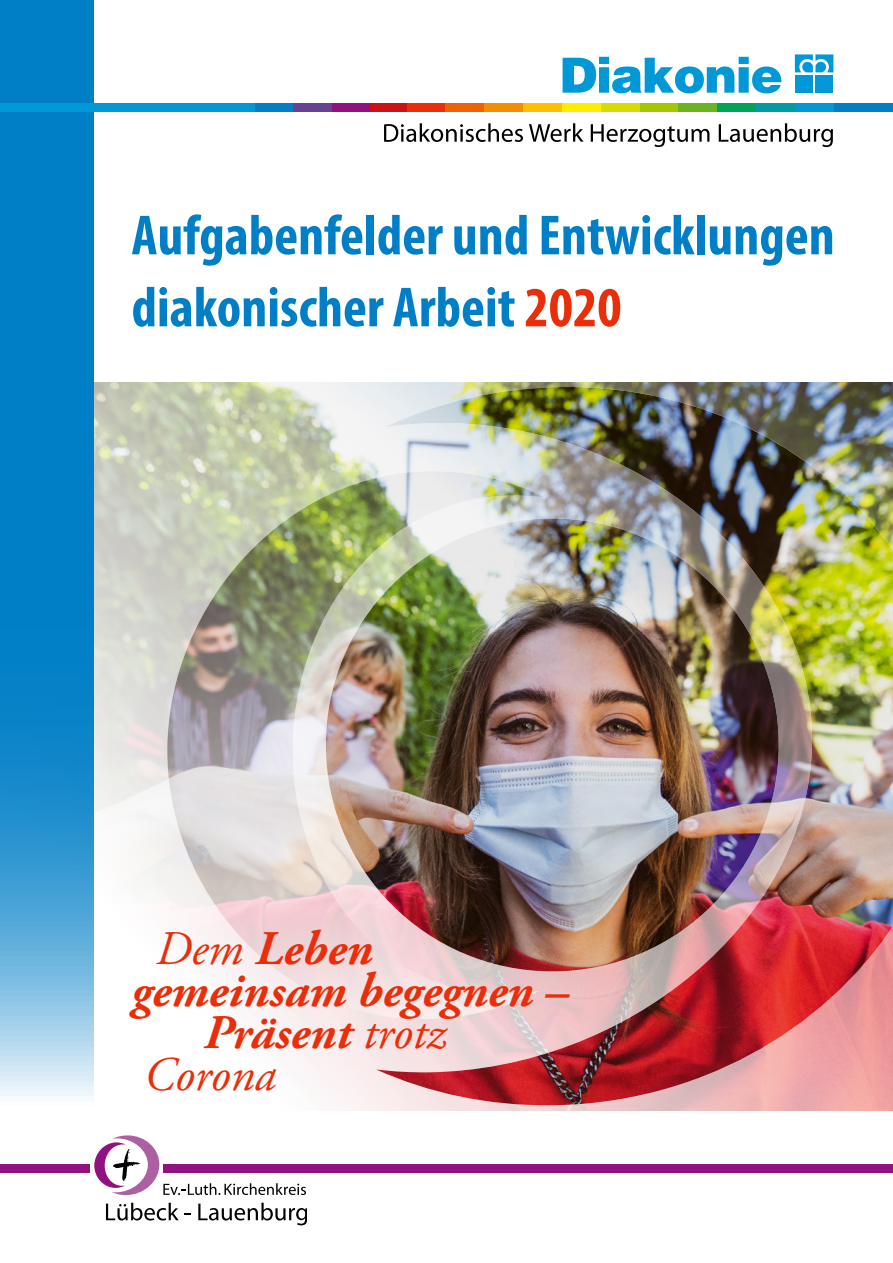
<style>
.page{position:relative;width:893px;height:1263px;background:#fff}
.page>*{position:absolute;margin:0;border:0;box-sizing:border-box;transform-origin:0 0}
.t1{font:700 condensed 57px/72px "Myriad Pro";color:#007fc7}
.t2{font:italic 700 48.3px "Adobe Garamond Pro";color:#e92e09}
.t3{font:italic 48.3px "Adobe Garamond Pro";color:#e92e09}
.s1{color:#e92e09}
.s2{font-weight:400}
</style>
<div class="page">
<img style="left:94px;top:383px;width:799px;height:727px">
<img style="left:165px;top:471px;width:211px;height:549px">
<img style="left:376px;top:387px;width:517px;height:719px">
<img style="left:326px;top:518px;width:453px;height:453px;border-radius:226px">
<svg style="left:0;top:0;width:94px;height:1173px;background:#2d95d0"></svg>
<svg style="left:384px;top:123px;width:449px;height:24px"></svg>
<svg style="left:563px;top:57px;width:219px;height:36px"></svg>
<div style="left:795px;top:75px;width:18px;height:18px;background:#0098d7"></div>
<div style="left:815px;top:75px;width:18px;height:18px;background:#0098d7"></div>
<svg style="left:795px;top:54px;width:38px;height:18px"></svg>
<div style="left:368px;top:104px;width:39px;height:8px;background:#cc1216"></div>
<div style="left:331px;top:104px;width:39px;height:8px;background:#911180"></div>
<div style="left:293px;top:104px;width:39px;height:8px;background:#674293"></div>
<div style="left:254px;top:104px;width:39px;height:8px;background:#007fc7"></div>
<div style="left:407px;top:104px;width:39px;height:8px;background:#e92e09"></div>
<div style="left:446px;top:104px;width:38px;height:8px;background:#ee6300"></div>
<div style="left:484px;top:104px;width:39px;height:8px;background:#f48e00"></div>
<div style="left:523px;top:104px;width:39px;height:8px;background:#fdbf00"></div>
<div style="left:562px;top:104px;width:39px;height:8px;background:#ffed00"></div>
<div style="left:601px;top:104px;width:39px;height:8px;background:#d7db00"></div>
<div style="left:640px;top:104px;width:38px;height:8px;background:#a6c700"></div>
<div style="left:678px;top:104px;width:39px;height:8px;background:#6cb41e"></div>
<div style="left:717px;top:104px;width:39px;height:8px;background:#00a458"></div>
<div style="left:756px;top:104px;width:39px;height:8px;background:#009ca2"></div>
<div style="left:833px;top:104px;width:60px;height:8px;background:#007fc7"></div>
<div style="left:0;top:104px;width:255px;height:8px;background:#0098d7"></div>
<div style="left:795px;top:104px;width:38px;height:8px;background:#0098d7"></div>
<svg style="left:106px;top:1203px;width:84px;height:17px"></svg>
<svg style="left:198px;top:1203px;width:109px;height:22px"></svg>
<svg style="left:94px;top:1135px;width:212px;height:60px"></svg>
<div style="left:163px;top:1165px;width:730px;height:8px;background:#911180"></div>
<div style="left:0;top:1165px;width:89px;height:8px;background:#911180"></div>
<p class="t1" style="left:131px;top:198px;width:705px">Aufgabenfelder und Entwicklungen diakonischer Arbeit <span class="s1">2020</span></p>
<p class="t2" style="left:156px;top:921px;width:218px"><span class="s2">Dem</span> Leben</p>
<p class="t2" style="left:132px;top:963px;width:439px">gemeinsam begegnen –</p>
<p class="t2" style="left:204px;top:1005px;width:244px">Präsent <span class="s2">trotz</span></p>
<p class="t3" style="left:144px;top:1045px;width:134px">Corona</p>
</div>
